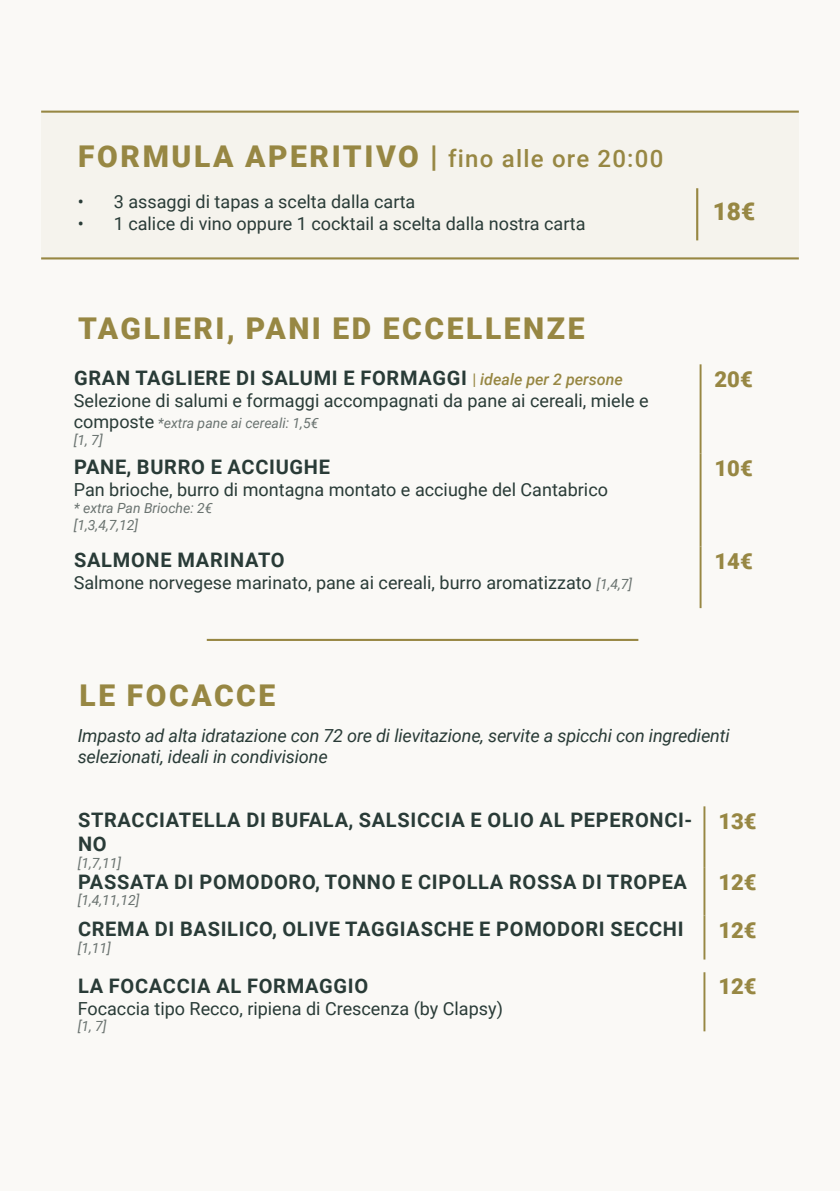
<style>
.page{position:relative;width:840px;height:1191px;background:#fff}
.page>*{position:absolute;margin:0;border:0;box-sizing:border-box;transform-origin:0 0}
.t1{font:900 30px "Roboto";letter-spacing:.085em;color:#978743}
.t2{font:900 24.4px "Roboto";color:#978743}
.t3{font:900 22px "Roboto";color:#978743}
.t4{font:700 20px/24px "Roboto";letter-spacing:.035em;color:#293b37}
.t5{font:18px "Roboto";color:#293b37}
.t6{font:italic 18px/21.6px "Roboto";letter-spacing:-.01em;color:#293b37}
.t7{font:italic 14px/16.8px "Roboto";color:#6a7370}
.s1{font-weight:500;font-size:24px}
.s2{font-weight:400;font-size:16px;color:#978743}
.s3{font-weight:500;font-style:italic;font-size:16px;color:#978743}
.s4{font-style:normal;font-size:18px;color:#293b37}
.s5{font-style:italic;font-size:14px;color:#6a7370}
</style>
<div class="page">
<div style="left:0;top:0;width:839px;height:1191px;background:#faf9f6"></div>
<hr style="left:207px;top:639px;width:431px;height:2px;background:#978743">
<div style="left:41px;top:111px;width:757px;height:148px;background:#f5f3ed"></div>
<hr style="left:695px;top:188px;width:3px;height:52px;background:#978743">
<hr style="left:41px;top:257px;width:757px;height:2px;background:#978743">
<hr style="left:41px;top:111px;width:757px;height:2px;background:#978743">
<hr style="left:699px;top:364px;width:2px;height:89px;background:#978743">
<hr style="left:699px;top:453px;width:2px;height:93px;background:#978743">
<hr style="left:699px;top:546px;width:2px;height:62px;background:#978743">
<hr style="left:703px;top:972px;width:2px;height:59px;background:#978743">
<hr style="left:703px;top:806px;width:2px;height:62px;background:#978743">
<hr style="left:703px;top:868px;width:2px;height:47px;background:#978743">
<hr style="left:703px;top:915px;width:2px;height:44px;background:#978743">
<p class="t1" style="left:78px;top:136px;width:586px">FORMULA APERITIVO | <span class="s1">fino alle ore 20:00</span></p>
<p class="t5" style="left:78px;top:189px;width:339px">• 3 assaggi di tapas a scelta dalla carta</p>
<p class="t5" style="left:78px;top:211px;width:509px">• 1 calice di vino oppure 1 cocktail a scelta dalla nostra carta</p>
<p class="t1" style="left:78px;top:307px;width:507px">TAGLIERI, PANI ED ECCELLENZE</p>
<p class="t4" style="left:74px;top:365px;width:550px">GRAN TAGLIERE DI SALUMI E FORMAGGI <span class="s2">|</span> <span class="s3">ideale per 2 persone</span></p>
<p class="t5" style="left:74px;top:387px;width:576px">Selezione di salumi e formaggi accompagnati da pane ai cereali, miele e</p>
<p class="t7" style="left:74px;top:414px;width:246px"><span class="s4">composte</span> *extra pane ai cereali: 1,5€ [1, 7]</p>
<p class="t4" style="left:74px;top:454px;width:257px">PANE, BURRO E ACCIUGHE</p>
<p class="t5" style="left:74px;top:477px;width:535px">Pan brioche, burro di montagna montato e acciughe del Cantabrico</p>
<p class="t7" style="left:74px;top:499px;width:140px">* extra Pan Brioche: 2€ [1,3,4,7,12]</p>
<p class="t4" style="left:74px;top:547px;width:212px">SALMONE MARINATO</p>
<p class="t5" style="left:74px;top:570px;width:559px">Salmone norvegese marinato, pane ai cereali, burro aromatizzato <span class="s5">[1,4,7]</span></p>
<p class="t2" style="left:712px;top:194px;width:44px">18€</p>
<p class="t3" style="left:714px;top:363px;width:40px">20€</p>
<p class="t3" style="left:714px;top:452px;width:40px">10€</p>
<p class="t3" style="left:714px;top:545px;width:40px">14€</p>
<p class="t1" style="left:80px;top:674px;width:197px">LE FOCACCE</p>
<p class="t6" style="left:78px;top:724px;width:653px">Impasto ad alta idratazione con 72 ore di lievitazione, servite a spicchi con ingredienti selezionati, ideali in condivisione</p>
<p class="t4" style="left:78px;top:807px;width:615px">STRACCIATELLA DI BUFALA, SALSICCIA E OLIO AL PEPERONCI-<br>NO</p>
<p class="t7" style="left:78px;top:854px;width:45px">[1,7,11]</p>
<p class="t4" style="left:78px;top:868px;width:610px">PASSATA DI POMODORO, TONNO E CIPOLLA ROSSA DI TROPEA</p>
<p class="t7" style="left:78px;top:891px;width:63px">[1,4,11,12]</p>
<p class="t4" style="left:78px;top:916px;width:606px">CREMA DI BASILICO, OLIVE TAGGIASCHE E POMODORI SECCHI</p>
<p class="t7" style="left:78px;top:939px;width:35px">[1,11]</p>
<p class="t4" style="left:78px;top:973px;width:291px">LA FOCACCIA AL FORMAGGIO</p>
<p class="t5" style="left:78px;top:995px;width:426px">Focaccia tipo Recco, ripiena di Crescenza (by Clapsy)</p>
<p class="t7" style="left:78px;top:1017px;width:30px">[1, 7]</p>
<p class="t3" style="left:718px;top:805px;width:40px">13€</p>
<p class="t3" style="left:718px;top:866px;width:40px">12€</p>
<p class="t3" style="left:718px;top:914px;width:40px">12€</p>
<p class="t3" style="left:718px;top:971px;width:40px">12€</p>
</div>
